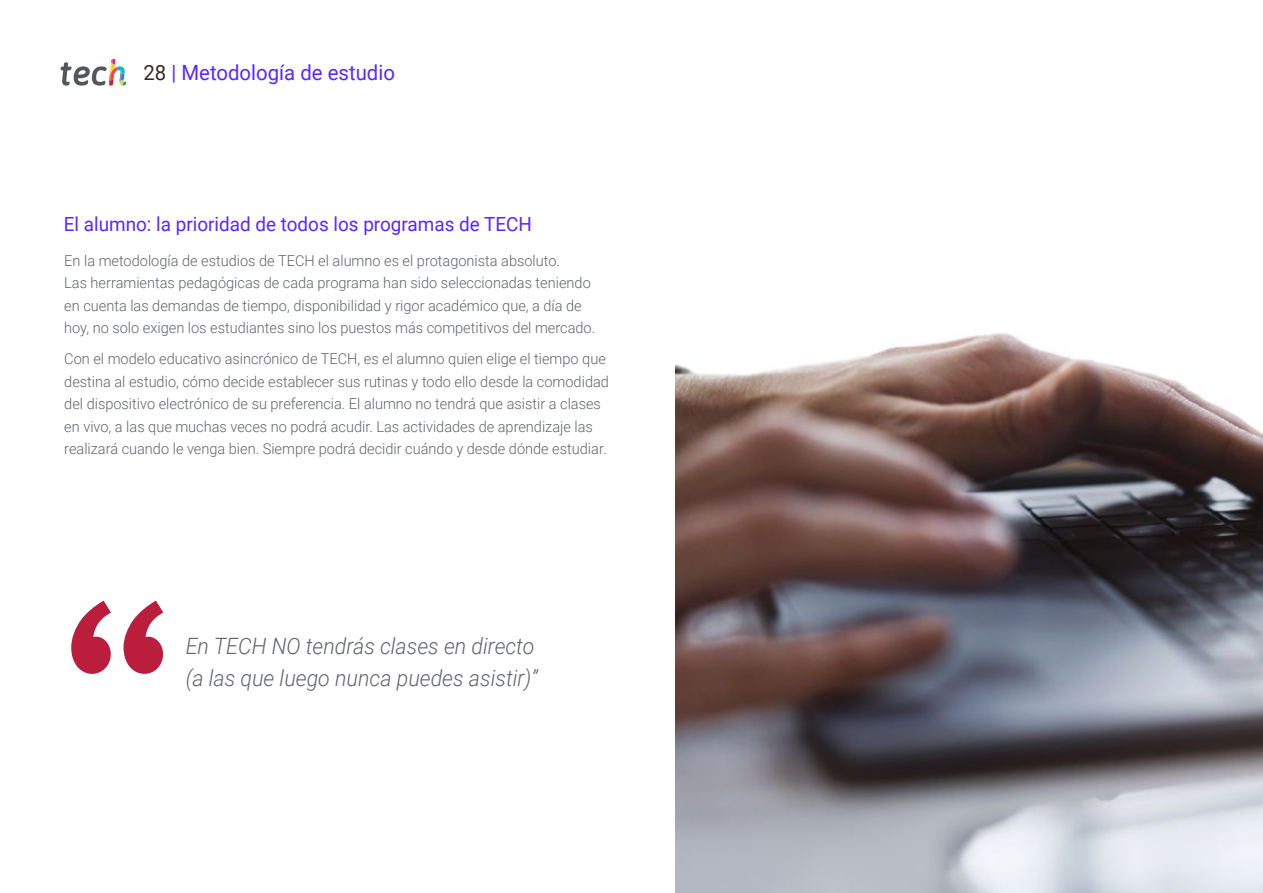
<style>
.page{position:relative;width:1263px;height:893px;background:#fff}
.page>*{position:absolute;margin:0;border:0;box-sizing:border-box;transform-origin:0 0}
.t1{font:italic 300 22.5px/31.5px "Roboto";color:#61646a;scale:.95 1}
.t2{font:21px "Roboto";color:#5927ff}
.t3{font:19.5px "Roboto";color:#5927ff}
.t4{font:300 15px/22.5px "Roboto";color:#61646a}
.s1{color:#312e20}
</style>
<div class="page">
<svg style="left:71px;top:601px;width:92px;height:73px"></svg>
<img style="left:676px;top:333px;width:587px;height:560px">
<svg style="left:61px;top:59px;width:65px;height:27px"></svg>
<h2 class="t2" style="left:144px;top:57px;width:253px"><span class="s1">28</span> | Metodología de estudio</h2>
<h3 class="t3" style="left:64px;top:211px;width:470px">El alumno: la prioridad de todos los programas de TECH</h3>
<p class="t4" style="left:64px;top:248px;width:532px">En la metodología de estudios de TECH el alumno es el protagonista absoluto.<br>Las herramientas pedagógicas de cada programa han sido seleccionadas teniendo en cuenta las demandas de tiempo, disponibilidad y rigor académico que, a día de hoy, no solo exigen los estudiantes sino los puestos más competitivos del mercado.</p>
<p class="t4" style="left:64px;top:347px;width:546px">Con el modelo educativo asincrónico de TECH, es el alumno quien elige el tiempo que destina al estudio, cómo decide establecer sus rutinas y todo ello desde la comodidad del dispositivo electrónico de su preferencia. El alumno no tendrá que asistir a clases en vivo, a las que muchas veces no podrá acudir. Las actividades de aprendizaje las realizará cuando le venga bien. Siempre podrá decidir cuándo y desde dónde estudiar.</p>
<h1 class="t1" style="left:186px;top:629px;width:372px">En TECH NO tendrás clases en directo (a las que luego nunca puedes asistir)”</h1>
</div>
